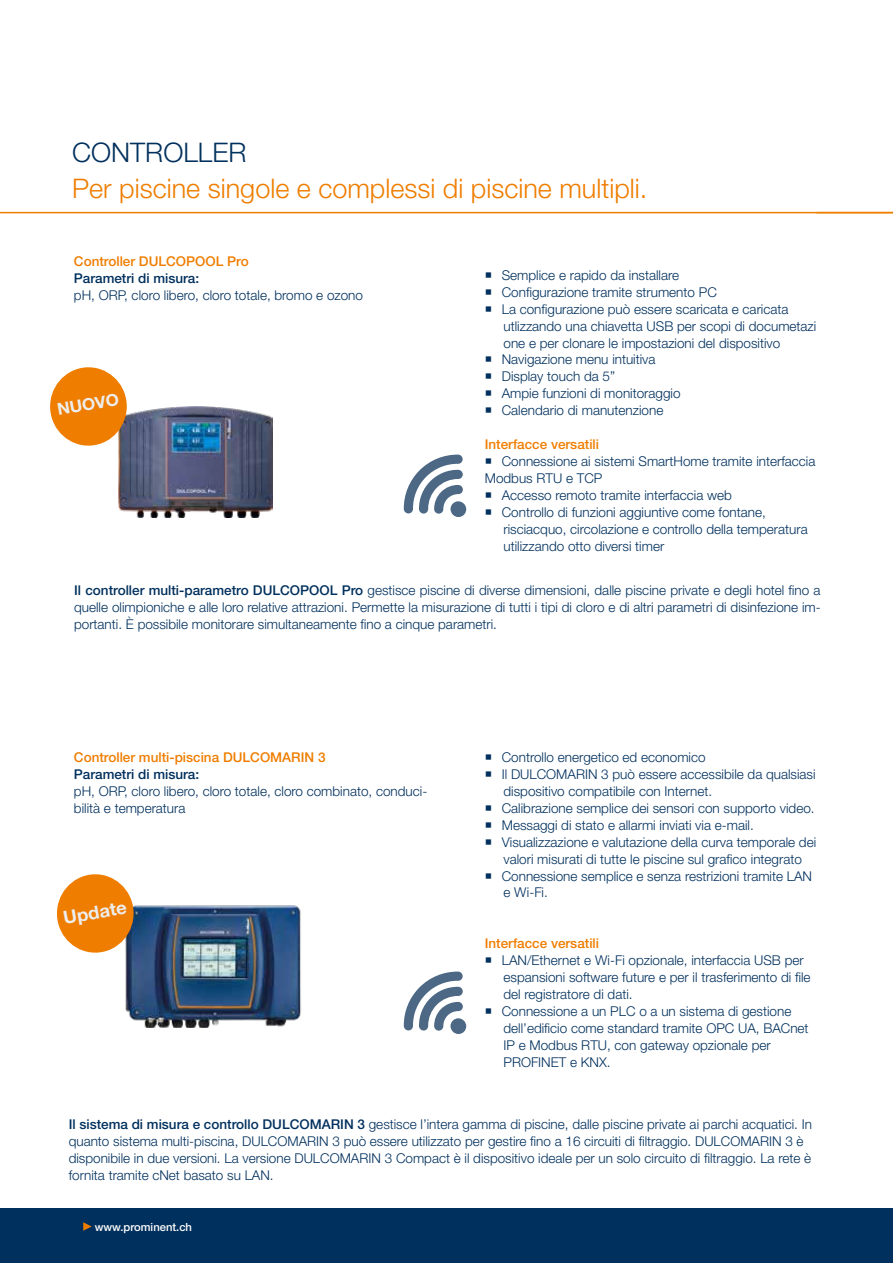
<style>
.page{position:relative;width:893px;height:1263px;background:#fff}
.page>*{position:absolute;margin:0;border:0;box-sizing:border-box;transform-origin:0 0}
.t1{font:300 27px "Helvetica Neue LT Pro";color:#ef7d00}
.t2{font:300 27px "Helvetica Neue LT Pro";color:#00305d}
.t3{font:700 18px "Helvetica Neue LT Pro";color:#ededed}
.t4{font:700 16.5px "Helvetica Neue LT Pro";color:#ededed}
.t5{font:300 13.5px/17px "Helvetica Neue LT Pro";color:#00305d}
.t6{font:500 13.5px "Helvetica Neue LT Pro";color:#ef7d00}
.t7{font:500 13.5px "Helvetica Neue LT Pro";color:#00305d}
.t8{font:500 11.25px "Helvetica Neue LT Pro";color:#fff}
.s1{font-weight:500}
</style>
<div class="page">
<div style="left:0;top:1208px;width:893px;height:55px;background:#00305d"></div>
<svg style="left:450px;top:501px;width:16px;height:16px"></svg>
<svg style="left:403px;top:454px;width:62px;height:62px"></svg>
<img style="left:119px;top:406px;width:153px;height:111px">
<svg style="left:50px;top:367px;width:78px;height:80px"></svg>
<img style="left:125px;top:905px;width:176px;height:122px">
<svg style="left:57px;top:874px;width:78px;height:80px"></svg>
<svg style="left:450px;top:1018px;width:16px;height:16px"></svg>
<svg style="left:403px;top:971px;width:62px;height:62px"></svg>
<hr style="left:0;top:212px;width:893px;height:1px;background:#ef7d00">
<svg style="left:83px;top:1222px;width:9px;height:9px"></svg>
<h1 class="t2" style="left:72px;top:136px;width:176px">CONTROLLER</h1>
<h1 class="t1" style="left:72px;top:172px;width:577px">Per piscine singole e complessi di piscine multipli.</h1>
<p class="t6" style="left:74px;top:253px;width:176px">Controller DULCOPOOL Pro</p>
<p class="t7" style="left:74px;top:270px;width:127px">Parametri di misura:</p>
<p class="t5" style="left:74px;top:286px;width:291px">pH, ORP, cloro libero, cloro totale, bromo e ozono</p>
<p class="t5" style="left:502px;top:266px;width:316px">Semplice e rapido da installare<br>Configurazione tramite strumento PC<br>La configurazione può essere scaricata e caricata utlizzando una chiavetta USB per scopi di documetazi one e per clonare le impostazioni del dispositivo Navigazione menu intuitiva<br>Display touch da 5”<br>Ampie funzioni di monitoraggio<br>Calendario di manutenzione</p>
<p class="t6" style="left:485px;top:436px;width:116px">Interfacce versatili</p>
<p class="t5" style="left:502px;top:453px;width:315px">Connessione ai sistemi SmartHome tramite interfaccia</p>
<p class="t5" style="left:485px;top:470px;width:119px">Modbus RTU e TCP</p>
<p class="t5" style="left:502px;top:487px;width:232px">Accesso remoto tramite interfaccia web</p>
<p class="t5" style="left:502px;top:503px;width:266px">Controllo di funzioni aggiuntive come fontane,</p>
<p class="t5" style="left:503px;top:520px;width:306px">risciacquo, circolazione e controllo della temperatura</p>
<p class="t5" style="left:503px;top:537px;width:162px">utilizzando otto diversi timer</p>
<p class="t5" style="left:74px;top:582px;width:748px;text-align:justify"><span class="s1">Il controller multi-parametro DULCOPOOL Pro</span> gestisce piscine di diverse dimensioni, dalle piscine private e degli hotel fino a quelle olimpioniche e alle loro relative attrazioni. Permette la misurazione di tutti i tipi di cloro e di altri parametri di disinfezione im&shy;portanti. È possibile monitorare simultaneamente fino a cinque parametri.</p>
<p class="t4" style="left:56px;top:399px;width:64px;rotate:-10deg">NUOVO</p>
<p class="t6" style="left:74px;top:749px;width:253px">Controller multi-piscina DULCOMARIN 3</p>
<p class="t7" style="left:74px;top:766px;width:127px">Parametri di misura:</p>
<p class="t5" style="left:74px;top:782px;width:355px">pH, ORP, cloro libero, cloro totale, cloro combinato, conduci&shy;bilità e temperatura</p>
<h2 class="t3" style="left:61px;top:907px;width:66px;rotate:-10deg">Update</h2>
<p class="t5" style="left:502px;top:748px;width:316px">Controllo energetico ed economico<br>Il DULCOMARIN 3 può essere accessibile da qualsiasi dispositivo compatibile con Internet.<br>Calibrazione semplice dei sensori con supporto video.<br>Messaggi di stato e allarmi inviati via e-mail.<br>Visualizzazione e valutazione della curva temporale dei valori misurati di tutte le piscine sul grafico integrato Connessione semplice e senza restrizioni tramite LAN e Wi-Fi.</p>
<p class="t6" style="left:485px;top:935px;width:116px">Interfacce versatili</p>
<p class="t5" style="left:502px;top:952px;width:310px">LAN/Ethernet e Wi-Fi opzionale, interfaccia USB per espansioni software future e per il trasferimento di file del registratore di dati.<br>Connessione a un PLC o a un sistema di gestione dell’edificio come standard tramite OPC UA, BACnet IP e Modbus RTU, con gateway opzionale per PROFINET e KNX.</p>
<p class="t5" style="left:69px;top:1116px;width:745px"><span class="s1">Il sistema di misura e controllo DULCOMARIN 3</span> gestisce l’intera gamma di piscine, dalle piscine private ai parchi acquatici. In quanto sistema multi-piscina, DULCOMARIN 3 può essere utilizzato per gestire fino a 16 circuiti di filtraggio. DULCOMARIN 3 è disponibile in due versioni. La versione DULCOMARIN 3 Compact è il dispositivo ideale per un solo circuito di filtraggio. La rete è fornita tramite cNet basato su LAN.</p>
<p class="t8" style="left:95px;top:1220px;width:99px">www.prominent.ch</p>
</div>
